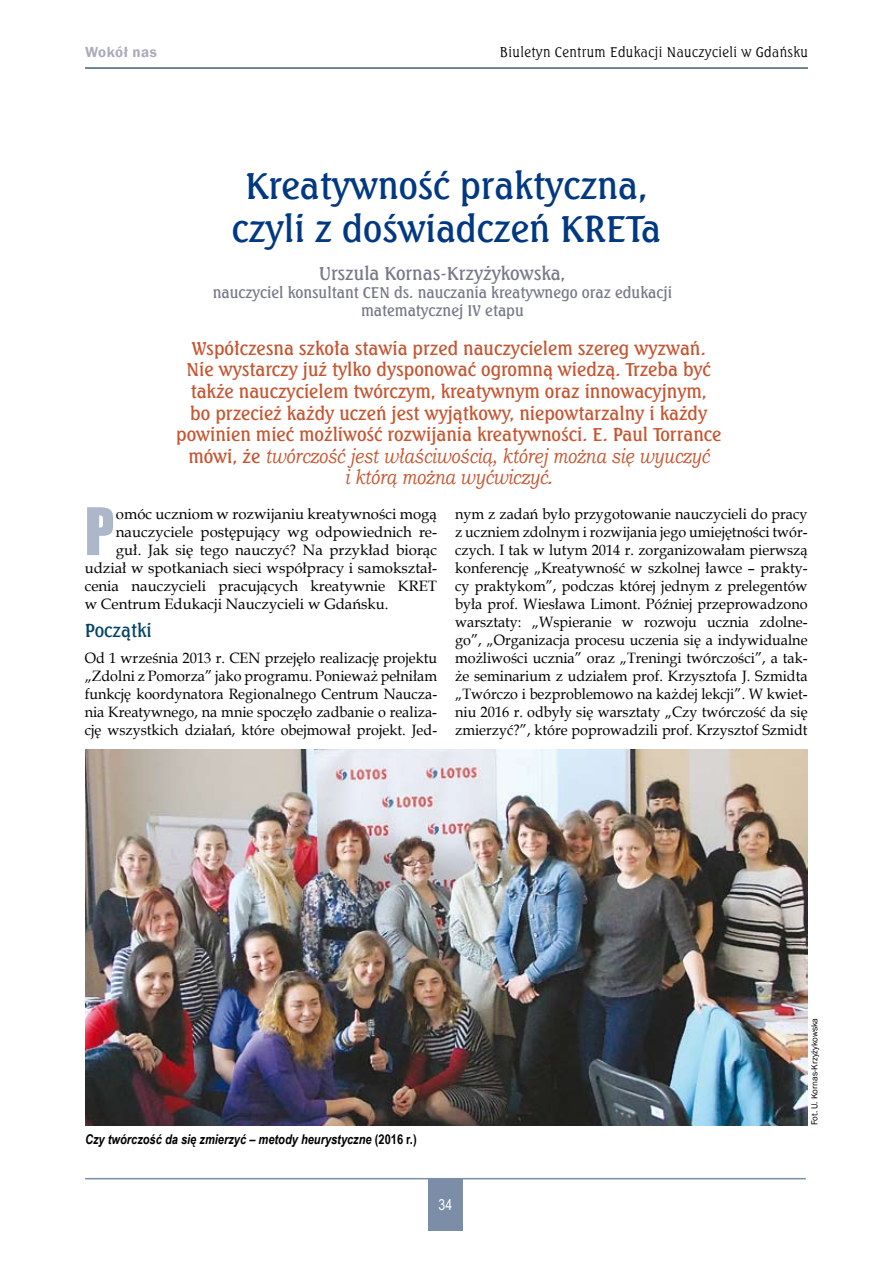
<style>
.page{position:relative;width:893px;height:1263px;background:#fff}
.page>*{position:absolute;margin:0;border:0;box-sizing:border-box;transform-origin:0 0}
.t1{font:60.6px "Impact";color:#acb7c9}
.t2{font:36px/43.2px "Seagull Md EU";color:#003882;text-align:center}
.t3{font:italic 21px/21.6px "Bookman Old Style";color:#c65530;text-align:center;scale:.8 1}
.t4{font:18px/21.6px "Seagull Md EU";color:#c65530;text-align:center}
.t5{font:18px "Seagull Md EU";color:#767988}
.t6{font:18px "Seagull Md EU";color:#034366}
.t7{font:15px/18px "Book Antiqua";color:#000;text-align:justify;scale:.96 1}
.t8{font:15px "Book Antiqua";color:#000}
.t9{font:15px/18px "Seagull Md EU";color:#767988;text-align:center}
.t10{font:600 15px "Franklin Gothic";letter-spacing:.03em;color:#abacba}
.t11{font:15px "Arial Narrow";color:#fff}
.t12{font:italic 700 13.5px "Arial Narrow";color:#000}
.t13{font:13.5px "Seagull Lt EU";letter-spacing:.03em;color:#000}
.t14{font:9px "Franklin Gothic";color:#000}
.s1{font-family:"Seagull Md EU";font-style:normal;font-size:18px}
.s2{font-style:normal}
</style>
<div class="page">
<hr style="left:85px;top:67px;width:723px;height:2px;background:#465c71">
<hr style="left:85px;top:1178px;width:721px;height:1px;background:#7b8da7">
<div style="left:428px;top:1178px;width:35px;height:52px;background:#7b8da7"></div>
<img style="left:85px;top:749px;width:723px;height:376px">
<p class="t10" style="left:85px;top:43px;width:73px">Wokół nas</p>
<p class="t13" style="left:500px;top:44px;width:310px">Biuletyn Centrum Edukacji Nauczycieli w Gdańsku</p>
<h2 class="t2" style="left:232px;top:164px;width:431px">Kreatywność praktyczna, czyli z doświadczeń KRETa</h2>
<p class="t5" style="left:319px;top:262px;width:248px">Urszula Kornas-Krzyżykowska,</p>
<p class="t9" style="left:213px;top:283px;width:461px">nauczyciel konsultant CEN ds. nauczania kreatywnego oraz edukacji matematycznej IV etapu</p>
<p class="t4" style="left:176px;top:337px;width:547px">Współczesna szkoła stawia przed nauczycielem szereg wyzwań.<br>Nie wystarczy już tylko dysponować ogromną wiedzą. Trzeba być także nauczycielem twórczym, kreatywnym oraz innowacyjnym,<br>bo przecież każdy uczeń jest wyjątkowy, niepowtarzalny i każdy powinien mieć możliwość rozwijania kreatywności. E. Paul Torrance</p>
<h3 class="t3" style="left:188px;top:444px;width:653px"><span class="s1">mówi, że</span> twórczość jest właściwością, której można się wyuczyć i którą można wyćwiczyć<span class="s1">.</span></h3>
<h1 class="t1" style="left:85px;top:484px;width:31px">P</h1>
<p class="t8" style="left:116px;top:503px;width:323px">omóc uczniom w rozwijaniu kreatywności mogą</p>
<p class="t8" style="left:116px;top:521px;width:323px">nauczyciele postępujący wg odpowiednich re-</p>
<p class="t8" style="left:116px;top:539px;width:323px">guł. Jak się tego nauczyć? Na przykład biorąc</p>
<p class="t8" style="left:85px;top:557px;width:354px">udział w spotkaniach sieci współpracy i samokształ-</p>
<p class="t8" style="left:85px;top:575px;width:354px">cenia nauczycieli pracujących kreatywnie KRET</p>
<p class="t8" style="left:85px;top:593px;width:305px">w Centrum Edukacji Nauczycieli w Gdańsku.</p>
<p class="t6" style="left:85px;top:619px;width:69px">Początki</p>
<p class="t7" style="left:85px;top:649px;width:369px">Od 1 września 2013 r. CEN przejęło realizację projektu „Zdolni z Pomorza” jako programu. Ponieważ pełniłam funkcję koordynatora Regionalnego Centrum Naucza&shy;nia Kreatywnego, na mnie spoczęło zadbanie o realiza&shy;cję wszystkich działań, które obejmował projekt. Jed-</p>
<p class="t7" style="left:455px;top:505px;width:369px">nym z zadań było przygotowanie nauczycieli do pracy z uczniem zdolnym i rozwijania jego umiejętności twór&shy;czych. I tak w lutym 2014 r. zorganizowałam pierwszą konferencję „Kreatywność w szkolnej ławce – prakty&shy;cy praktykom”, podczas której jednym z prelegentów była prof. Wiesława Limont. Później przeprowadzono warsztaty: „Wspieranie w rozwoju ucznia zdolne&shy;go”, „Organizacja procesu uczenia się a indywidualne możliwości ucznia” oraz „Treningi twórczości”, a tak&shy;że seminarium z udziałem prof. Krzysztofa J. Szmidta „Twórczo i bezproblemowo na każdej lekcji”. W kwiet&shy;niu 2016 r. odbyły się warsztaty „Czy twórczość da się zmierzyć?”, które poprowadzili prof. Krzysztof Szmidt</p>
<p class="t12" style="left:85px;top:1129px;width:333px">Czy twórczość da się zmierzyć – metody heurystyczne <span class="s2">(2016 r.)</span></p>
<p class="t14" style="left:809px;top:1125px;width:109px;rotate:-90deg">Fot. U. Kornas-Krzyżykowska</p>
<p class="t11" style="left:439px;top:1193px;width:15px">34</p>
</div>
